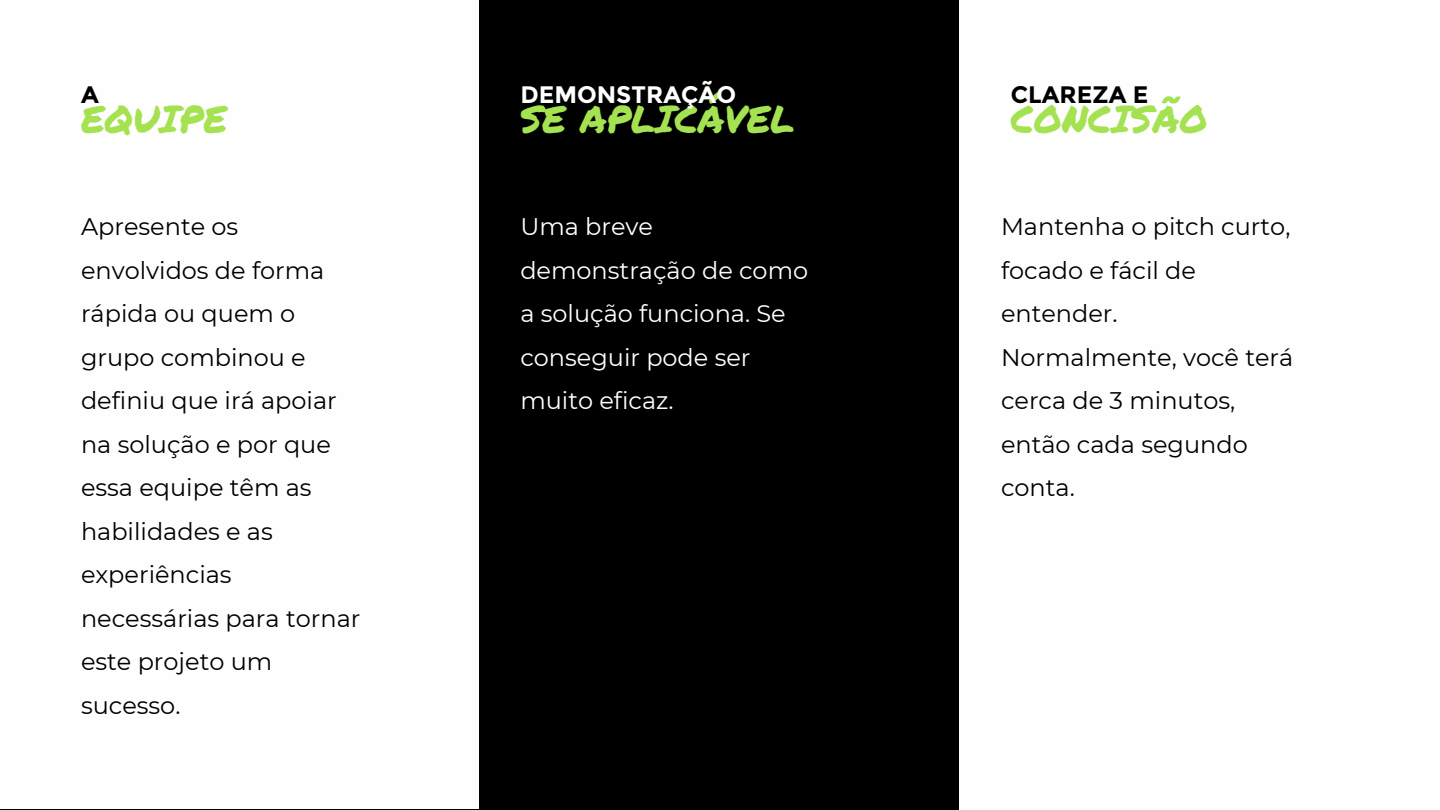
<style>
.page{position:relative;width:1440px;height:810px;background:#fff}
.page>*{position:absolute;margin:0;border:0;box-sizing:border-box;transform-origin:0 0}
.t1{font:38px "Permanent Marker";color:#a5e251}
.t2{font:24px/43.5px "Montserrat";color:#000}
.t3{font:24px/43.5px "Montserrat";color:#fff}
.t4{font:700 23.9px "Montserrat";color:#fff}
.t5{font:700 23.9px "Montserrat";color:#000}
</style>
<div class="page">
<div style="left:480px;top:0;width:480px;height:810px;background:#000"></div>
<h2 class="t4" style="left:520px;top:80px;width:217px">DEMONSTRAÇÃO</h2>
<h1 class="t5" style="left:81px;top:80px;width:19px">A</h1>
<p class="t1" style="left:520px;top:91px;width:276px">SE APLICÁVEL</p>
<p class="t1" style="left:81px;top:91px;width:148px">EQUIPE</p>
<p class="t5" style="left:1011px;top:80px;width:139px">CLAREZA E</p>
<h1 class="t1" style="left:1011px;top:91px;width:199px">CONCISÃO</h1>
<h2 class="t2" style="left:81px;top:205px;width:281px">Apresente os envolvidos de forma rápida ou quem o grupo combinou e definiu que irá apoiar na solução e por que essa equipe têm as habilidades e as experiências necessárias para tornar este projeto um sucesso.</h2>
<h1 class="t3" style="left:520px;top:205px;width:289px">Uma breve demonstração de como a solução funciona. Se conseguir pode ser muito eficaz.</h1>
<p class="t2" style="left:1001px;top:205px;width:294px">Mantenha o pitch curto, focado e fácil de entender.<br>Normalmente, você terá cerca de 3 minutos, então cada segundo conta.</p>
</div>
